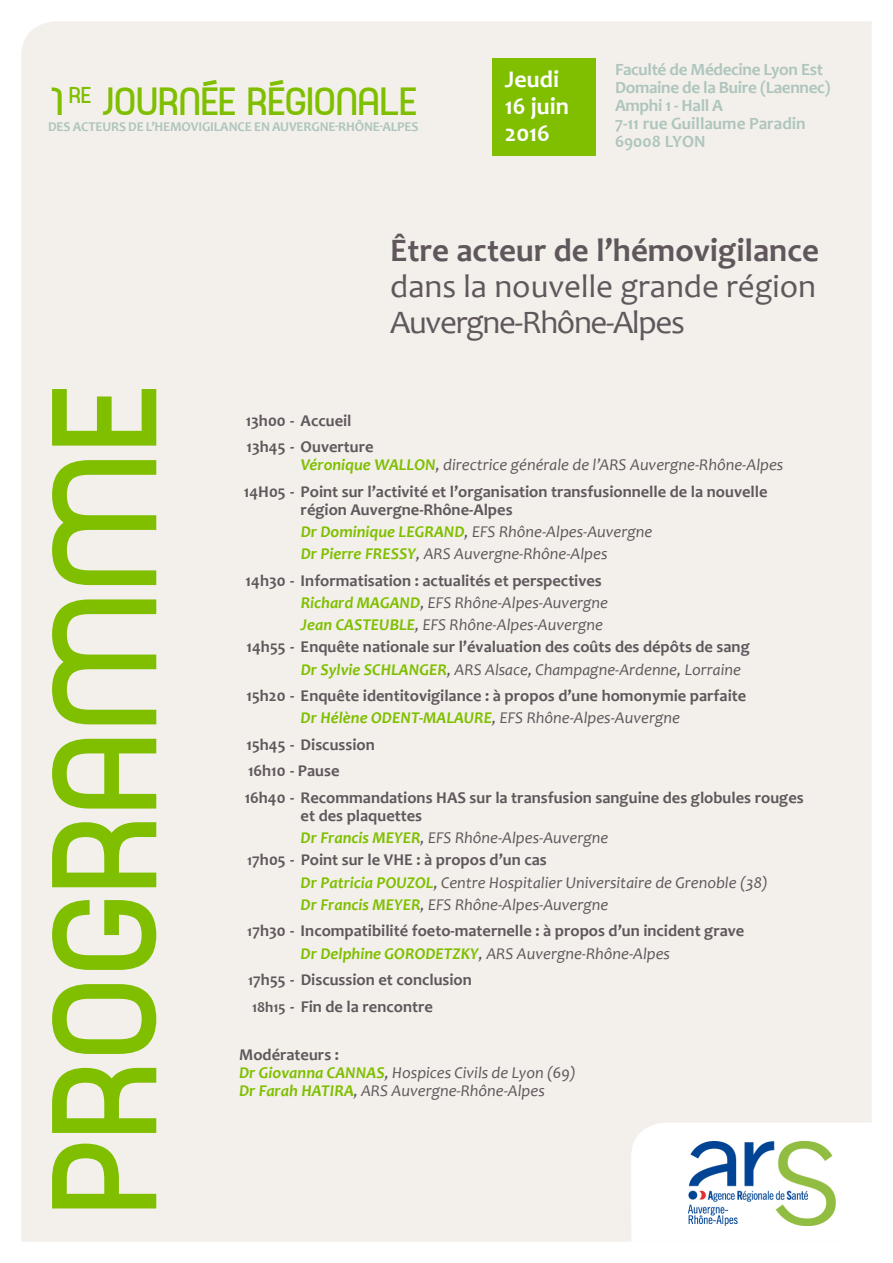
<style>
.page{position:relative;width:893px;height:1263px;background:#fff}
.page>*{position:absolute;margin:0;border:0;box-sizing:border-box;transform-origin:0 0}
.t1{font:141px "Planet Estyle";letter-spacing:.02em;color:#7fbf00}
.t2{font:37.5px "Planet Estyle";letter-spacing:.01em;color:#7fbf00}
.t3{font:33px/36px "Candara";color:#60575c;text-align:justify}
.t4{font:700 24px/27px "Candara";color:#fff}
.t5{font:700 17.25px/18px "Candara";letter-spacing:-.02em;color:#aec5bd}
.t6{font:700 17.25px/18px "Candara";color:#aec5bd}
.t7{font:italic 16.5px/18px "Candara";color:#60575c}
.t8{font:700 16.5px/18px "Candara";color:#60575c}
.t9{font:700 13.5px "Candara";letter-spacing:-.01em;color:#aec5bd}
.s1{font-weight:700}
.s2{font-weight:700;color:#7fbf00}
.s3{font-size:15px}
.s4{font-weight:700;font-style:normal}
</style>
<div class="page">
<div style="left:21px;top:21px;width:851px;height:1221px;background:#f3f0eb"></div>
<svg style="left:631px;top:1123px;width:241px;height:119px"></svg>
<img style="left:688px;top:1142px;width:147px;height:84px">
<div style="left:492px;top:58px;width:104px;height:97px;background:#7fbf00"></div>
<p class="t2" style="left:48px;top:77px;width:372px">1<sup>RE</sup> JOURNÉE RÉGIONALE</p>
<p class="t9" style="left:48px;top:119px;width:372px">DES ACTEURS DE L’HEMOVIGILANCE EN AUVERGNE-RHÔNE-ALPES</p>
<p class="t4" style="left:505px;top:66px;width:56px">Jeudi</p>
<p class="t4" style="left:505px;top:93px;width:66px">16 juin<br>2016</p>
<p class="t5" style="left:615px;top:60px;width:217px">Faculté de Médecine Lyon Est<br>Domaine de la Buire (Laennec)<br>Amphi 1 - Hall A</p>
<p class="t6" style="left:615px;top:114px;width:192px">7-11 rue Guillaume Paradin<br>69008 LYON</p>
<p class="t1" style="left:13px;top:1209px;width:829px;rotate:-90deg">PROGRAMME</p>
<p class="t3" style="left:390px;top:232px;width:430px"><span class="s1">Être acteur de l’hémovigilance </span>dans la nouvelle grande région Auvergne-Rhône-Alpes</p>
<p class="t8" style="left:246px;top:411px;width:107px">13h00 - Accueil</p>
<p class="t8" style="left:247px;top:437px;width:129px">13h45 - Ouverture</p>
<p class="t7" style="left:301px;top:455px;width:484px"><span class="s2">Véronique WALLON</span>, directrice générale de l’ARS Auvergne-Rhône-Alpes</p>
<p class="t8" style="left:301px;top:482px;width:468px;text-indent:-57px">14H05 - Point sur l’activité et l’organisation transfusionnelle de la nouvelle région Auvergne-Rhône-Alpes</p>
<p class="t7" style="left:301px;top:522px;width:353px"><span class="s2">Dr Dominique LEGRAND</span>, EFS Rhône-Alpes-Auvergne</p>
<p class="t7" style="left:301px;top:544px;width:308px"><span class="s2">Dr Pierre FRESSY</span>, ARS Auvergne-Rhône-Alpes</p>
<p class="t8" style="left:246px;top:571px;width:358px">14h30 - Informatisation : actualités et perspectives</p>
<p class="t7" style="left:301px;top:593px;width:309px"><span class="s2">Richard MAGAND</span>, EFS Rhône-Alpes-Auvergne</p>
<p class="t7" style="left:301px;top:615px;width:304px"><span class="s2">Jean CASTEUBLE</span>, EFS Rhône-Alpes-Auvergne</p>
<p class="t8" style="left:247px;top:638px;width:505px">14h55 - Enquête nationale sur l’évaluation des coûts des dépôts de sang</p>
<p class="t7" style="left:301px;top:660px;width:442px"><span class="s2">Dr Sylvie SCHLANGER</span>, ARS Alsace, Champagne-Ardenne, Lorraine</p>
<p class="t8" style="left:247px;top:686px;width:501px">15h20 - Enquête identitovigilance : à propos d’une homonymie parfaite</p>
<p class="t7" style="left:301px;top:709px;width:381px"><span class="s2">Dr Hélène ODENT-MALAURE</span>, EFS Rhône-Alpes-Auvergne</p>
<p class="t8" style="left:247px;top:735px;width:130px">15h45 - Discussion</p>
<p class="t8" style="left:248px;top:762px;width:93px">16h10 - Pause</p>
<p class="t8" style="left:301px;top:788px;width:505px;text-indent:-56px">16h40 - Recommandations HAS sur la transfusion sanguine des globules rouges et des plaquettes</p>
<p class="t7" style="left:301px;top:828px;width:309px"><span class="s2">Dr Francis MEYER</span>, EFS Rhône-Alpes-Auvergne</p>
<p class="t8" style="left:247px;top:851px;width:301px"><span class="s3">1</span>7h05 - Point sur le VHE : à propos d’un cas</p>
<p class="t7" style="left:301px;top:873px;width:469px"><span class="s2">Dr Patricia POUZOL</span>, Centre Hospitalier Universitaire de Grenoble (38)</p>
<p class="t7" style="left:301px;top:895px;width:309px"><span class="s2">Dr Francis MEYER</span>, EFS Rhône-Alpes-Auvergne</p>
<p class="t8" style="left:247px;top:922px;width:498px"><span class="s3">1</span>7h30 - Incompatibilité foeto-maternelle : à propos d’un incident grave</p>
<p class="t7" style="left:301px;top:944px;width:371px"><span class="s2">Dr Delphine GORODETZKY</span>, ARS Auvergne-Rhône-Alpes</p>
<p class="t8" style="left:248px;top:970px;width:225px"><span class="s3">1</span>7h55 - Discussion et conclusion</p>
<p class="t8" style="left:252px;top:997px;width:182px"><span class="s3">18h15</span> - Fin de la rencontre</p>
<p class="t7" style="left:239px;top:1046px;width:338px"><span class="s4">Modérateurs :<br></span><span class="s2">Dr Giovanna CANNAS</span>, Hospices Civils de Lyon (69)<br><span class="s2">Dr Farah HATIRA</span>, ARS Auvergne-Rhône-Alpes</p>
</div>
